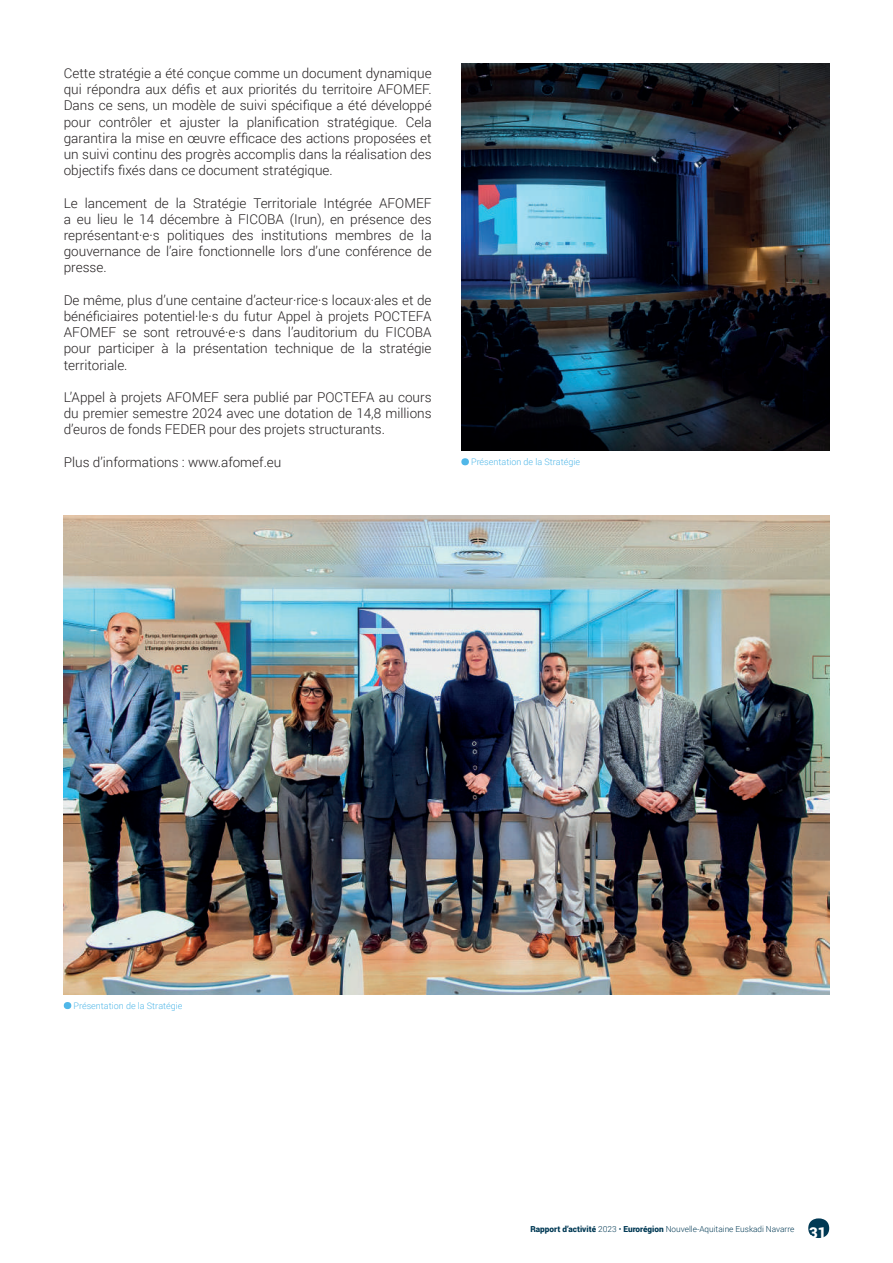
<style>
.page{position:relative;width:893px;height:1263px;background:#fff}
.page>*{position:absolute;margin:0;border:0;box-sizing:border-box;transform-origin:0 0}
.t1{font:300 13.5px/16.2px "Roboto";color:#231f20;text-align:justify}
.t2{font:300 9px "Roboto";color:#50b7e8}
.t3{font:300 8.25px "Roboto";color:#013954}
.s1{font-weight:900}
.s2{font-weight:900;font-size:15px;color:#fff}
</style>
<div class="page">
<img style="left:461px;top:64px;width:368px;height:387px">
<img style="left:64px;top:515px;width:765px;height:479px">
<div style="left:64px;top:1002px;width:7px;height:7px;background:#50b7e8;border-radius:50%"></div>
<div style="left:461px;top:458px;width:8px;height:7px;background:#50b7e8;border-radius:50%"></div>
<div style="left:808px;top:1218px;width:21px;height:20px;background:#013954;border-radius:50%"></div>
<p class="t1" style="left:64px;top:65px;width:369px">Cette stratégie a été conçue comme un document dynamique qui répondra aux défis et aux priorités du territoire AFOMEF.<br>Dans ce sens, un modèle de suivi spécifique a été développé pour contrôler et ajuster la planification stratégique. Cela garantira la mise en œuvre efficace des actions proposées et un suivi continu des progrès accomplis dans la réalisation des objectifs fixés dans ce document stratégique.</p>
<p class="t1" style="left:64px;top:194px;width:369px">Le lancement de la Stratégie Territoriale Intégrée AFOMEF a eu lieu le 14 décembre à FICOBA (Irun), en présence des représentant·e·s politiques des institutions membres de la gouvernance de l’aire fonctionnelle lors d’une conférence de presse.</p>
<p class="t1" style="left:64px;top:291px;width:369px">De même, plus d’une centaine d’acteur·rice·s locaux·ales et de bénéficiaires potentiel·le·s du futur Appel à projets POCTEFA AFOMEF se sont retrouvé·e·s dans l’auditorium du FICOBA pour participer à la présentation technique de la stratégie territoriale.</p>
<p class="t1" style="left:64px;top:389px;width:369px">L’Appel à projets AFOMEF sera publié par POCTEFA au cours du premier semestre 2024 avec une dotation de 14,8 millions d’euros de fonds FEDER pour des projets structurants.</p>
<p class="t1" style="left:64px;top:453px;width:219px">Plus d’informations : www.afomef.eu</p>
<p class="t2" style="left:471px;top:456px;width:111px">Présentation de la Stratégie</p>
<p class="t2" style="left:74px;top:1000px;width:111px">Présentation de la Stratégie</p>
<p class="t3" style="left:530px;top:1223px;width:298px"><span class="s1">Rapport d’activité</span> 2023 • <span class="s1">Eurorégion</span> Nouvelle-Aquitaine Euskadi Navarre <span class="s2">31</span></p>
</div>
